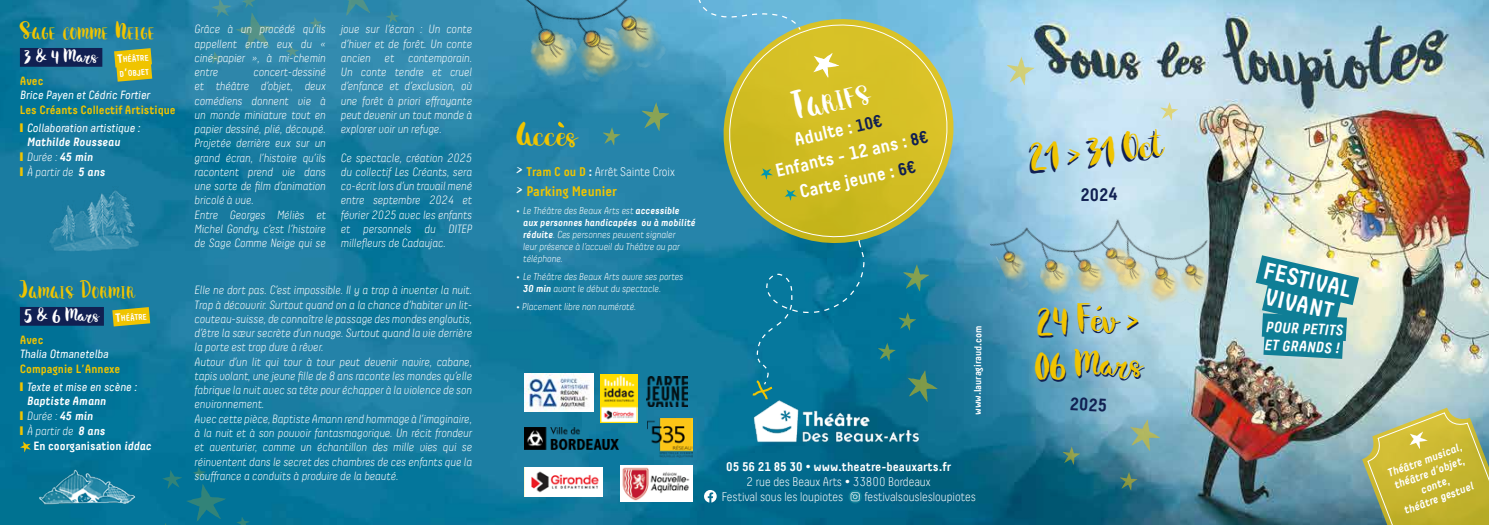
<style>
.page{position:relative;width:1489px;height:525px;background:#fff}
.page>*{position:absolute;margin:0;border:0;box-sizing:border-box;transform-origin:0 0}
.t1{font:38px "Melony";color:#f0c400}
.t2{font:37.12px "Melony";color:#f0c400}
.t3{font:32.5px "Melony";color:#f0c400}
.t4{font:27.12px "Melony";color:#fff}
.t5{font:700 23.5px/25.4px "Decima Pro";color:#fff;text-align:center}
.t6{font:18.75px "Melony";color:#fff}
.t7{font:700 18.38px "Decima Pro";color:#fff}
.t8{font:700 17.88px "Decima Pro";color:#112052}
.t9{font:16.62px "Melony";letter-spacing:.055em;color:#f0c400}
.t10{font:italic 700 15px/18px "Decima Pro";color:#fff}
.t11{font:700 13.75px "Decima Pro";color:#f0c400}
.t12{font:300 12.5px "Decima Pro";color:#fff}
.t13{font:700 12.5px "Decima Pro";color:#fff}
.t14{font:italic 300 11.88px/14.2px "Decima Pro";color:#fff;text-align:justify}
.t15{font:italic 11.88px "Decima Pro A";color:#fff}
.t16{font:italic 700 11.88px/15px "Decima Pro";color:#fff}
.t17{font:700 11.88px "Decima Pro";color:#f0c400}
.t18{font:700 11.88px "Decima Pro";color:#fff}
.t19{font:italic 700 11.25px/13.5px "Decima Pro";color:#fff;text-align:center}
.t20{font:italic 300 10px/12px "Decima Pro";color:#fff}
.t21{font:700 10px "Decima Pro";letter-spacing:-.01em;color:#fff}
.t22{font:700 8.38px/14.2px "Decima Pro";color:#fff}
.s1{font-size:23.75px}
.s2{color:#f0c400}
.s3{font-weight:300}
.s4{font-size:11.88px}
.s5{font-size:38.75px}
.s6{font-size:17px;color:#112052}
.s7{font-family:"Melony";font-weight:400;font-size:16.25px}
.s8{font-weight:700;color:#f0c400}
.s9{font-weight:700}
.s10{font-family:"Melony";font-weight:400;font-size:16.25px;color:#fff}
.s11{font-style:normal;font-size:7.5px}
.s12{font-size:33.5px}
.s13{font-style:italic}
</style>
<div class="page">
<img style="left:0;top:0;width:1488px;height:524px">
<svg style="left:236px;top:516px;width:14px;height:8px"></svg>
<svg style="left:159px;top:466px;width:67px;height:58px;background:#087593"></svg>
<svg style="left:309px;top:17px;width:13px;height:13px"></svg>
<svg style="left:385px;top:11px;width:14px;height:13px"></svg>
<svg style="left:335px;top:0;width:40px;height:16px"></svg>
<svg style="left:602px;top:142px;width:18px;height:3px"></svg>
<svg style="left:1006px;top:56px;width:28px;height:29px"></svg>
<svg style="left:877px;top:342px;width:18px;height:19px"></svg>
<svg style="left:1119px;top:471px;width:18px;height:19px"></svg>
<svg style="left:1062px;top:446px;width:18px;height:18px"></svg>
<svg style="left:898px;top:312px;width:18px;height:18px"></svg>
<svg style="left:1160px;top:102px;width:17px;height:19px"></svg>
<svg style="left:903px;top:264px;width:26px;height:27px"></svg>
<svg style="left:907px;top:370px;width:30px;height:32px"></svg>
<svg style="left:1129px;top:419px;width:31px;height:32px"></svg>
<svg style="left:285px;top:45px;width:14px;height:13px"></svg>
<svg style="left:209px;top:0;width:66px;height:64px;background:#3389a5"></svg>
<img style="left:22px;top:435px;width:121px;height:81px">
<img style="left:20px;top:157px;width:155px;height:123px">
<div style="left:20px;top:48px;width:82px;height:19px;background:#112052"></div>
<div style="left:20px;top:307px;width:84px;height:18px;background:#112052"></div>
<svg style="left:20px;top:441px;width:11px;height:11px"></svg>
<svg style="left:703px;top:489px;width:13px;height:13px"></svg>
<svg style="left:848px;top:489px;width:13px;height:14px"></svg>
<svg style="left:850px;top:492px;width:10px;height:10px"></svg>
<svg style="left:1224px;top:235px;width:165px;height:136px;background:#86b7b5"></svg>
<img style="left:740px;top:396px;width:188px;height:61px">
<img style="left:1069px;top:166px;width:184px;height:185px">
<img style="left:983px;top:155px;width:193px;height:193px">
<img style="left:960px;top:153px;width:110px;height:149px">
<img style="left:464px;top:0;width:243px;height:142px">
<svg style="left:707px;top:3px;width:262px;height:255px;background:#55a5c7"></svg>
<svg style="left:714px;top:10px;width:247px;height:241px;background:#acb655"></svg>
<svg style="left:760px;top:168px;width:12px;height:11px"></svg>
<svg style="left:784px;top:189px;width:12px;height:12px"></svg>
<svg style="left:813px;top:53px;width:26px;height:25px"></svg>
<svg style="left:687px;top:0;width:114px;height:31px;background:#68b5d8"></svg>
<img style="left:525px;top:427px;width:94px;height:22px">
<img style="left:646px;top:376px;width:41px;height:30px">
<img style="left:600px;top:374px;width:37px;height:48px">
<img style="left:525px;top:467px;width:77px;height:29px">
<svg style="left:1361px;top:407px;width:127px;height:117px;background:#b9b553"></svg>
<svg style="left:750px;top:238px;width:115px;height:163px;background:#0b7799"></svg>
<svg style="left:97px;top:39px;width:72px;height:52px;background:#5e9273"></svg>
<svg style="left:1096px;top:305px;width:5px;height:5px"></svg>
<svg style="left:95px;top:297px;width:72px;height:39px;background:#458579"></svg>
<img style="left:647px;top:418px;width:45px;height:39px">
<img style="left:525px;top:373px;width:68px;height:38px">
<img style="left:620px;top:465px;width:73px;height:36px">
<h3 class="t9" style="left:20px;top:27px;width:136px"><span class="s1">S</span>AGE COMME <span class="s1">N</span>EIGE</h3>
<h3 class="t6" style="left:25px;top:48px;width:75px">3 &amp; 4 Mars</h3>
<p class="t17" style="left:20px;top:74px;width:25px">Avec</p>
<p class="t15" style="left:20px;top:88px;width:131px">Brice Payen et Cédric Fortier</p>
<p class="t17" style="left:20px;top:102px;width:157px">Les Créants Collectif Artistique</p>
<p class="t15" style="left:20px;top:121px;width:122px"><span class="s2">❙</span> Collaboration artistique :</p>
<p class="t16" style="left:20px;top:134px;width:102px;text-indent:7px">Mathilde Rousseau <span class="s2">❙</span> <span class="s3">Durée :</span> 45 min<br><span class="s2">❙</span> <span class="s3">À partir de</span> 5 ans</p>
<p class="t14" style="left:194px;top:22px;width:133px">Grâce à un procédé qu’ils appellent entre eux du « ciné-papier », à mi-chemin entre</p>
<p class="t14" style="left:340px;top:22px;width:133px">joue sur l’écran : Un conte d’hiver et de forêt. Un conte ancien et contemporain.<br>Un conte tendre et cruel d’enfance et d’exclusion, où une forêt à priori effrayante peut devenir un tout monde à explorer voir un refuge.</p>
<p class="t14" style="left:340px;top:150px;width:133px">Ce spectacle, création 2025 du collectif Les Créants, sera co-écrit lors d’un travail mené entre septembre 2024 et février 2025 avec les enfants et personnels du DITEP millefleurs de Cadaujac.</p>
<p class="t14" style="left:194px;top:283px;width:279px;text-align:left">Elle ne dort pas. C’est impossible. Il y a trop à inventer la nuit.<br>Trop à découvrir. Surtout quand on a la chance d’habiter un lit&shy;couteau-suisse, de connaître le passage des mondes engloutis, d’être la sœur secrète d’un nuage. Surtout quand la vie derrière la porte est trop dure à rêver.<br>Autour d’un lit qui tour à tour peut devenir navire, cabane, tapis volant, une jeune fille de 8 ans raconte les mondes qu’elle fabrique la nuit avec sa tête pour échapper à la violence de son environnement.<br>Avec cette pièce, Baptiste Amann rend hommage à l’imaginaire, à la nuit et à son pouvoir fantasmagorique. Un récit frondeur et aventurier, comme un échantillon des mille vies qui se réinventent dans le secret des chambres de ces enfants que la souffrance a conduits à produire de la beauté.</p>
<p class="t22" style="left:117px;top:53px;width:33px;rotate:-5deg"><span class="s4">T</span>héâtre d<span class="s4">’</span>objet</p>
<p class="t14" style="left:194px;top:65px;width:133px;text-align:left;text-indent:59px">concert-dessiné et théâtre d’objet, deux comédiens donnent vie à un monde miniature tout en papier dessiné, plié, découpé.<br>Projetée derrière eux sur un grand écran, l’histoire qu’ils racontent prend vie dans une sorte de film d’animation bricolé à vue.<br>Entre Georges Méliès et<br>Michel Gondry, c’est l’histoire de Sage Comme Neige qui se</p>
<h3 class="t4" style="left:791px;top:101px;width:79px;rotate:-13deg"><span class="s5">T</span>ARIFS</h3>
<h3 class="t7" style="left:792px;top:129px;width:91px;rotate:-13deg">Adulte : <span class="s6">10€</span></h3>
<h3 class="t3" style="left:516px;top:121px;width:62px">Acces</h3>
<p class="t12" style="left:516px;top:164px;width:160px"><span class="s7">&gt;</span> <span class="s8">Tram C ou D</span> <span class="s9">:</span> Arrêt Sainte Croix</p>
<p class="t11" style="left:516px;top:182px;width:102px"><span class="s10">&gt;</span> Parking Meunier</p>
<p class="t20" style="left:523px;top:204px;width:174px;text-indent:-6px"><span class="s11">•</span> Le Théâtre des Beaux Arts est <span class="s9">accessible aux personnes handicapées ou à mobilité réduite</span>. Ces personnes peuvent signaler<br>leur présence à l’accueil du Théâtre ou par téléphone.</p>
<p class="t20" style="left:523px;top:270px;width:161px;text-indent:-7px"><span class="s11">•</span> Le Théâtre des Beaux Arts ouvre ses portes<br><span class="s9">30 min</span> avant le début du spectacle.</p>
<p class="t20" style="left:516px;top:300px;width:121px"><span class="s11">•</span> Placement libre non numéroté.</p>
<h1 class="t1" style="left:1029px;top:139px;width:134px;rotate:-5deg">21 <span class="s12">&gt;</span> 31 Oct</h1>
<h3 class="t7" style="left:773px;top:160px;width:157px;rotate:-13deg">Enfants - 12 ans : <span class="s6">8€</span></h3>
<h3 class="t7" style="left:797px;top:181px;width:120px;rotate:-13deg">Carte jeune : <span class="s6">6€</span></h3>
<h3 class="t8" style="left:1079px;top:184px;width:39px;rotate:-1deg">2024</h3>
<h3 class="t9" style="left:20px;top:286px;width:116px"><span class="s1">J</span>AMAIS <span class="s1">D</span>ORMIR</h3>
<h3 class="t6" style="left:25px;top:306px;width:76px">5 &amp; 6 Mars</h3>
<p class="t17" style="left:20px;top:332px;width:25px">Avec</p>
<p class="t15" style="left:20px;top:347px;width:90px">Thalia Otmanetelba</p>
<p class="t17" style="left:20px;top:361px;width:102px">Compagnie L’Annexe</p>
<p class="t15" style="left:20px;top:380px;width:118px"><span class="s2">❙</span> Texte et mise en scène :</p>
<p class="t16" style="left:27px;top:393px;width:81px">Baptiste Amann</p>
<p class="t14" style="left:20px;top:409px;width:74px"><span class="s2">❙</span> Durée : <span class="s9">45 min</span></p>
<p class="t14" style="left:20px;top:424px;width:86px"><span class="s2">❙</span> À partir de <span class="s9">8 ans</span></p>
<p class="t18" style="left:33px;top:438px;width:119px">En coorganisation <span class="s13">iddac</span></p>
<p class="t22" style="left:115px;top:311px;width:33px;rotate:-5deg"><span class="s4">T</span>héâtre</p>
<h1 class="t1" style="left:1036px;top:303px;width:103px;rotate:-1deg">24 Fev <span class="s12">&gt;</span></h1>
<h2 class="t2" style="left:1034px;top:349px;width:109px;rotate:-1deg">06 Mars</h2>
<p class="t21" style="left:971px;top:415px;width:91px;rotate:-90deg">www.lauragiraud.com</p>
<h3 class="t8" style="left:1070px;top:393px;width:39px;rotate:3deg">2025</h3>
<p class="t13" style="left:726px;top:458px;width:226px">05 56 21 85 30 <span class="s3">•</span> www.theatre-beauxarts.fr</p>
<p class="t12" style="left:746px;top:474px;width:185px">2 rue des Beaux Arts • 33800 Bordeaux</p>
<p class="t12" style="left:722px;top:489px;width:123px">Festival sous les loupiotes</p>
<p class="t12" style="left:864px;top:489px;width:113px">festivalsouslesloupiotes</p>
<h3 class="t5" style="left:1266px;top:257px;width:91px;rotate:13deg">FESTIVAL<br>VIVANT</h3>
<p class="t10" style="left:1265px;top:317px;width:80px;rotate:3deg">POUR PETITS<br>ET GRANDS !</p>
<p class="t19" style="left:1385px;top:466px;width:80px;rotate:-20deg">Théâtre musical, théâtre d’objet, conte,<br>théâtre gestuel</p>
</div>
